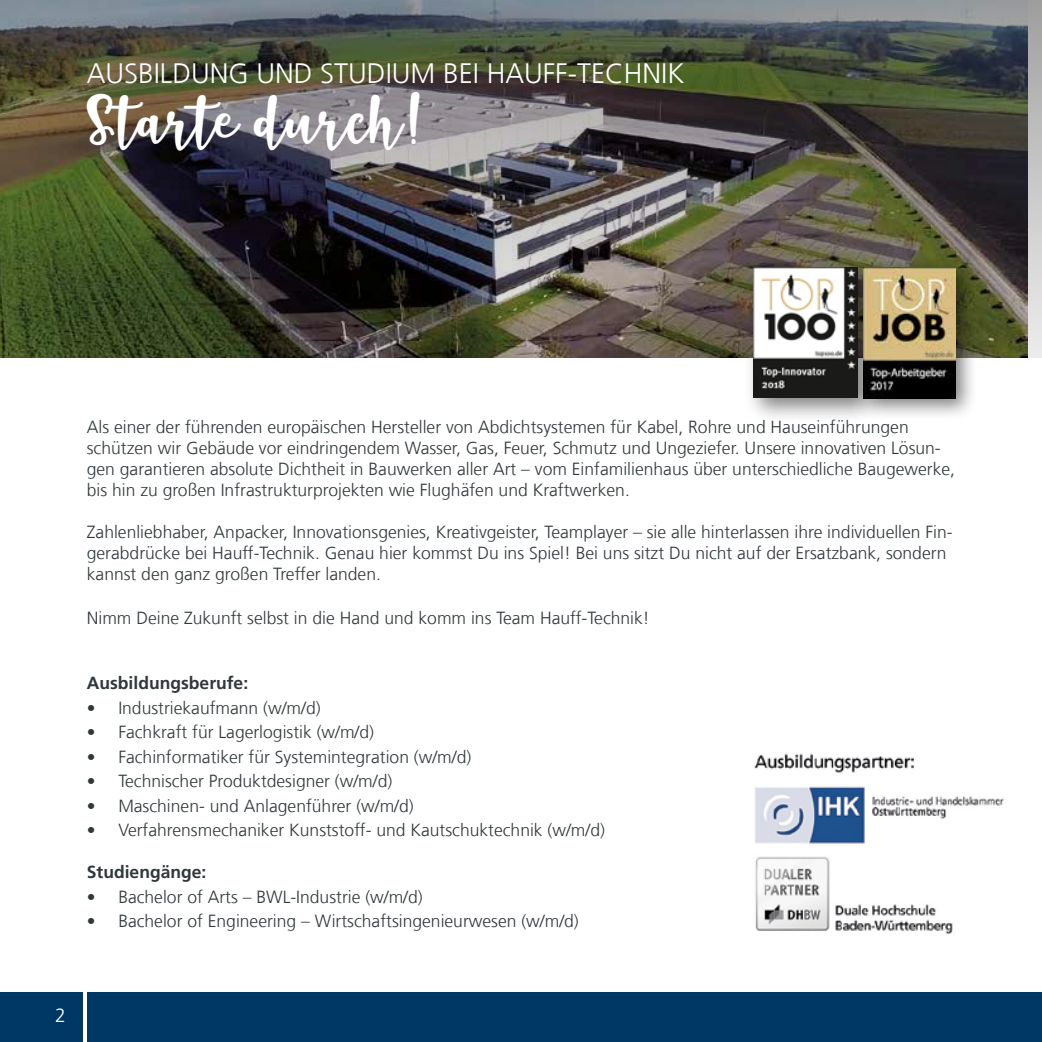
<style>
.page{position:relative;width:1042px;height:1042px;background:#fff}
.page>*{position:absolute;margin:0;border:0;box-sizing:border-box;transform-origin:0 0}
.t1{font:49px "Naishila Dancing Script";color:#fff}
.t2{font:300 28px "Frutigerfor Hauff";color:#fff}
.t3{font:300 19.25px "Frutigerfor Hauff";color:#fff}
.t4{font:300 17.5px/21px "Frutigerfor Hauff";color:#30383b}
.t5{font:700 17.5px "Frutigerfor Hauff";color:#30383b}
</style>
<div class="page">
<div style="left:0;top:992px;width:1042px;height:50px;background:#003865"></div>
<hr style="left:83px;top:977px;width:4px;height:65px;background:#fff">
<img style="left:754px;top:753px;width:250px;height:181px">
<img style="left:0;top:0;width:1042px;height:357px">
<div style="left:744px;top:258px;width:139px;height:166px;background:#000;opacity:.5"></div>
<img style="left:754px;top:268px;width:100px;height:130px">
<div style="left:854px;top:259px;width:124px;height:162px;background:#000;opacity:.5"></div>
<img style="left:863px;top:268px;width:92px;height:130px">
<h2 class="t2" style="left:87px;top:56px;width:599px">AUSBILDUNG UND STUDIUM BEI HAUFF-TECHNIK</h2>
<h1 class="t1" style="left:87px;top:98px;width:330px">Starte durch!</h1>
<p class="t4" style="left:87px;top:416px;width:869px">Als einer der führenden europäischen Hersteller von Abdichtsystemen für Kabel, Rohre und Hauseinführungen schützen wir Gebäude vor eindringendem Wasser, Gas, Feuer, Schmutz und Ungeziefer. Unsere innovativen Lösun&shy;gen garantieren absolute Dichtheit in Bauwerken aller Art – vom Einfamilienhaus über unterschiedliche Baugewerke, bis hin zu großen Infrastrukturprojekten wie Flughäfen und Kraftwerken.</p>
<p class="t4" style="left:87px;top:521px;width:867px">Zahlenliebhaber, Anpacker, Innovationsgenies, Kreativgeister, Teamplayer – sie alle hinterlassen ihre individuellen Fin&shy;gerabdrücke bei Hauff-Technik. Genau hier kommst Du ins Spiel! Bei uns sitzt Du nicht auf der Ersatzbank, sondern kannst den ganz großen Treffer landen.</p>
<p class="t4" style="left:87px;top:607px;width:564px">Nimm Deine Zukunft selbst in die Hand und komm ins Team Hauff-Technik!</p>
<p class="t5" style="left:87px;top:672px;width:163px">Ausbildungsberufe:</p>
<p class="t4" style="left:87px;top:697px;width:235px">• Industriekaufmann (w/m/d)</p>
<p class="t4" style="left:87px;top:721px;width:289px">• Fachkraft für Lagerlogistik (w/m/d)</p>
<p class="t4" style="left:87px;top:746px;width:386px">• Fachinformatiker für Systemintegration (w/m/d)</p>
<p class="t4" style="left:87px;top:770px;width:307px">• Technischer Produktdesigner (w/m/d)</p>
<p class="t4" style="left:87px;top:795px;width:328px">• Maschinen- und Anlagenführer (w/m/d)</p>
<p class="t4" style="left:87px;top:819px;width:520px">• Verfahrensmechaniker Kunststoff- und Kautschuktechnik (w/m/d)</p>
<p class="t5" style="left:87px;top:861px;width:121px">Studiengänge:</p>
<p class="t4" style="left:87px;top:886px;width:337px">• Bachelor of Arts – BWL-Industrie (w/m/d)</p>
<p class="t4" style="left:87px;top:910px;width:493px">• Bachelor of Engineering – Wirtschaftsingenieurwesen (w/m/d)</p>
<p class="t3" style="left:55px;top:1003px;width:12px">2</p>
</div>
